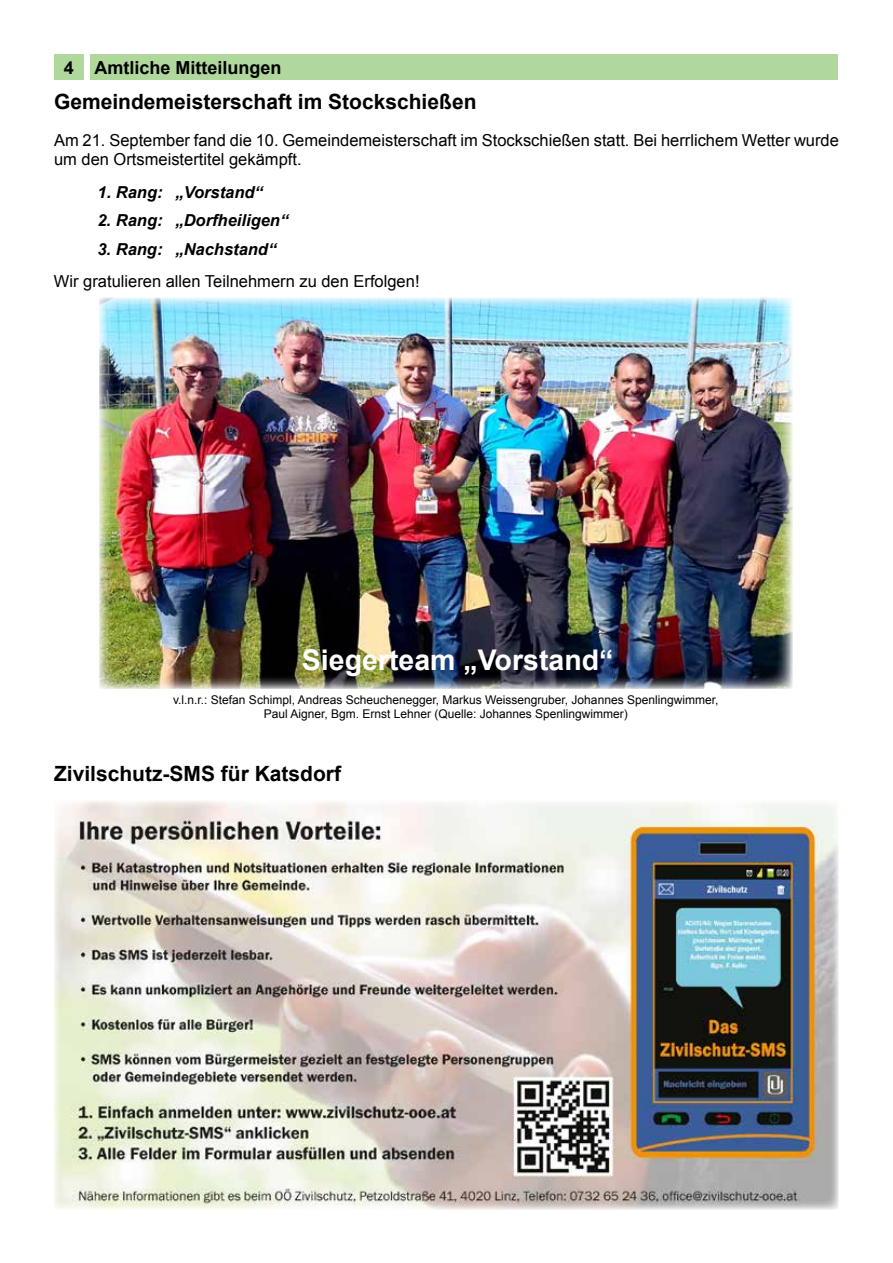
<style>
.page{position:relative;width:893px;height:1263px;background:#fff}
.page>*{position:absolute;margin:0;border:0;box-sizing:border-box;transform-origin:0 0}
.t1{font:700 28.5px "Arial";color:#fff}
.t2{font:700 21px "Arial";color:#000}
.t3{font:700 18px "Arial";color:#000}
.t4{font:16.5px/19.8px "Arial";color:#000}
.t5{font:italic 700 16.5px "Arial";color:#000}
.t6{font:12px/14.4px "Arial";color:#000;text-align:center}
</style>
<div class="page">
<div style="left:90px;top:54px;width:748px;height:26px;background:#b0d89c"></div>
<div style="left:54px;top:54px;width:30px;height:26px;background:#b0d89c"></div>
<img style="left:99px;top:298px;width:693px;height:391px">
<img style="left:54px;top:801px;width:785px;height:408px">
<p class="t3" style="left:64px;top:55px;width:219px">4 Amtliche Mitteilungen</p>
<p class="t2" style="left:54px;top:87px;width:424px">Gemeindemeisterschaft im Stockschießen</p>
<p class="t4" style="left:54px;top:130px;width:786px">Am 21. September fand die 10. Gemeindemeisterschaft im Stockschießen statt. Bei herrlichem Wetter wurde um den Ortsmeistertitel gekämpft.</p>
<p class="t5" style="left:97px;top:181px;width:167px">1. Rang: „Vorstand“</p>
<p class="t5" style="left:97px;top:209px;width:192px">2. Rang: „Dorfheiligen“</p>
<p class="t5" style="left:97px;top:238px;width:180px">3. Rang: „Nachstand“</p>
<p class="t4" style="left:54px;top:272px;width:367px">Wir gratulieren allen Teilnehmern zu den Erfolgen!</p>
<h1 class="t1" style="left:302px;top:641px;width:313px">Siegerteam „Vorstand“</h1>
<p class="t6" style="left:173px;top:693px;width:547px">v.l.n.r.: Stefan Schimpl, Andreas Scheuchenegger, Markus Weissengruber, Johannes Spenlingwimmer,<br>Paul Aigner, Bgm. Ernst Lehner (Quelle: Johannes Spenlingwimmer)</p>
<p class="t2" style="left:54px;top:759px;width:289px">Zivilschutz-SMS für Katsdorf</p>
</div>
